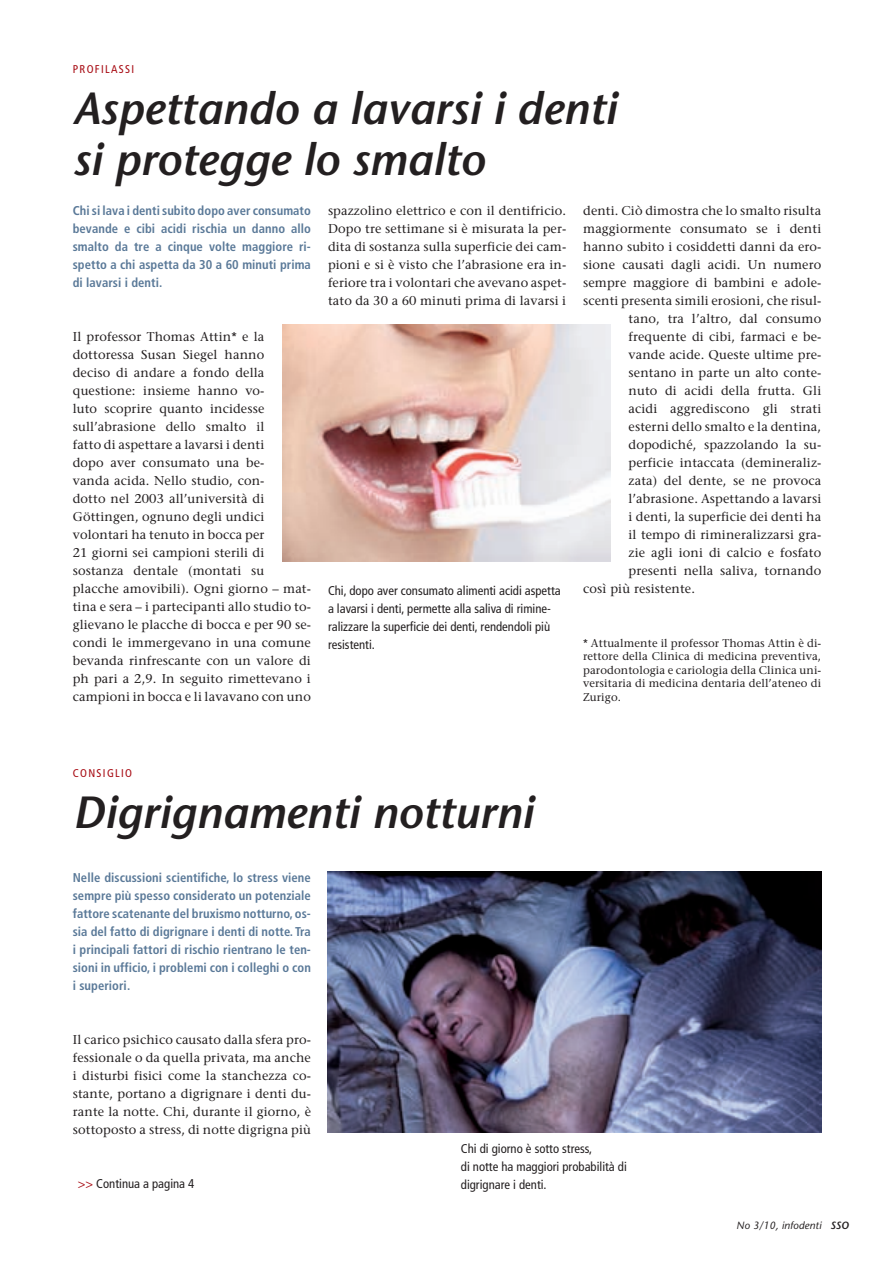
<style>
.page{position:relative;width:894px;height:1264px;background:#fff}
.page>*{position:absolute;margin:0;border:0;box-sizing:border-box;transform-origin:0 0}
.t1{font:italic 600 45px/51px "Stone Sans";color:#231f20}
.t2{font:12.75px/18px "Stone Serif";letter-spacing:.01em;color:#231f20;text-align:justify}
.t3{font:700 condensed 12.75px/18px "Frutiger LT";letter-spacing:.005em;color:#5a7998;text-align:justify}
.t4{font:condensed 12.75px/18px "Frutiger LT";color:#231f20}
.t5{font:11.25px/13.5px "Stone Serif";letter-spacing:.01em;color:#231f20;text-align:justify}
.t6{font:condensed 11.25px "Frutiger LT";letter-spacing:.12em;color:#a70a12}
.t7{font:italic 10.5px "Stone Sans";letter-spacing:.01em;color:#231f20}
.s1{color:#a70a12}
.s2{font-weight:600}
</style>
<div class="page">
<img style="left:282px;top:324px;width:328px;height:237px">
<img style="left:328px;top:871px;width:493px;height:261px">
<p class="t6" style="left:73px;top:64px;width:63px">PROFILASSI</p>
<h1 class="t1" style="left:73px;top:87px;width:545px">Aspettando a lavarsi i denti si protegge lo smalto</h1>
<p class="t3" style="left:73px;top:202px;width:240px">Chi si lava i denti subito dopo aver consumato bevande e cibi acidi rischia un danno allo smalto da tre a cinque volte maggiore ri&shy;spetto a chi aspetta da 30 a 60 minuti prima di lavarsi i denti.</p>
<p class="t2" style="left:73px;top:329px;width:240px;text-align:left">Il professor Thomas Attin* e la dottoressa Susan Siegel hanno<br>deciso di andare a fondo della questione: insieme hanno vo-<br>luto scoprire quanto incidesse sull’abrasione dello smalto il<br>fatto di aspettare a lavarsi i denti<br>dopo aver consumato una be-<br>vanda acida. Nello studio, con-<br>dotto nel 2003 all’università di Göttingen, ognuno degli undici volontari ha tenuto in bocca per<br>21 giorni sei campioni sterili di sostanza dentale (montati su placche amovibili). Ogni giorno – mat&shy;tina e sera – i partecipanti allo studio to&shy;glievano le placche di bocca e per 90 se&shy;condi le immergevano in una comune bevanda rinfrescante con un valore di ph pari a 2,9. In seguito rimettevano i campioni in bocca e li lavavano con uno</p>
<p class="t2" style="left:328px;top:203px;width:240px">spazzolino elettrico e con il dentifricio.<br>Dopo tre settimane si è misurata la per&shy;dita di sostanza sulla superficie dei cam&shy;pioni e si è visto che l’abrasione era in&shy;feriore tra i volontari che avevano aspet&shy;tato da 30 a 60 minuti prima di lavarsi i</p>
<p class="t4" style="left:328px;top:582px;width:234px">Chi, dopo aver consumato alimenti acidi aspetta a lavarsi i denti, permette alla saliva di rimine&shy;ralizzare la superficie dei denti, rendendoli più resistenti.</p>
<p class="t2" style="left:583px;top:203px;width:240px">denti. Ciò dimostra che lo smalto risulta</p>
<p class="t2" style="left:583px;top:221px;width:240px">maggiormente consumato se i denti</p>
<p class="t2" style="left:583px;top:239px;width:240px">hanno subito i cosiddetti danni da ero-</p>
<p class="t2" style="left:583px;top:257px;width:240px">sione causati dagli acidi. Un numero</p>
<p class="t2" style="left:583px;top:275px;width:240px">sempre maggiore di bambini e adole-</p>
<p class="t2" style="left:583px;top:293px;width:240px">scenti presenta simili erosioni, che risul-</p>
<p class="t2" style="left:628px;top:311px;width:194px">tano, tra l’altro, dal consumo</p>
<p class="t2" style="left:628px;top:329px;width:194px">frequente di cibi, farmaci e be-</p>
<p class="t2" style="left:628px;top:347px;width:194px">vande acide. Queste ultime pre-</p>
<p class="t2" style="left:628px;top:365px;width:194px">sentano in parte un alto conte-</p>
<p class="t2" style="left:628px;top:383px;width:194px">nuto di acidi della frutta. Gli</p>
<p class="t2" style="left:628px;top:401px;width:194px">acidi aggrediscono gli strati</p>
<p class="t2" style="left:628px;top:419px;width:194px">esterni dello smalto e la dentina,</p>
<p class="t2" style="left:628px;top:437px;width:194px">dopodiché, spazzolando la su-</p>
<p class="t2" style="left:628px;top:455px;width:194px">perficie intaccata (demineraliz-</p>
<p class="t2" style="left:628px;top:473px;width:194px">zata) del dente, se ne provoca</p>
<p class="t2" style="left:628px;top:491px;width:194px">l’abrasione. Aspettando a lavarsi</p>
<p class="t2" style="left:628px;top:509px;width:194px">i denti, la superficie dei denti ha</p>
<p class="t2" style="left:628px;top:527px;width:194px">il tempo di rimineralizzarsi gra-</p>
<p class="t2" style="left:628px;top:545px;width:194px">zie agli ioni di calcio e fosfato</p>
<p class="t2" style="left:628px;top:563px;width:194px">presenti nella saliva, tornando</p>
<p class="t2" style="left:583px;top:581px;width:113px">così più resistente.</p>
<p class="t5" style="left:583px;top:637px;width:240px">* Attualmente il professor Thomas Attin è di&shy;rettore della Clinica di medicina preventiva, parodontologia e cariologia della Clinica uni&shy;versitaria di medicina dentaria dell’ateneo di Zurigo.</p>
<p class="t6" style="left:73px;top:768px;width:61px">CONSIGLIO</p>
<h1 class="t1" style="left:73px;top:791px;width:462px">Digrignamenti notturni</h1>
<p class="t3" style="left:73px;top:869px;width:240px">Nelle discussioni scientifiche, lo stress viene sempre più spesso considerato un potenziale fattore scatenante del bruxismo notturno, os&shy;sia del fatto di digrignare i denti di notte. Tra i principali fattori di rischio rientrano le ten&shy;sioni in ufficio, i problemi con i colleghi o con i superiori.</p>
<p class="t2" style="left:73px;top:1032px;width:240px">Il carico psichico causato dalla sfera pro&shy;fessionale o da quella privata, ma anche i disturbi fisici come la stanchezza co&shy;stante, portano a digrignare i denti du&shy;rante la notte. Chi, durante il giorno, è sottoposto a stress, di notte digrigna più</p>
<p class="t4" style="left:461px;top:1140px;width:168px">Chi di giorno è sotto stress,<br>di notte ha maggiori probabilità di</p>
<p class="t4" style="left:78px;top:1175px;width:118px"><span class="s1">&gt;&gt;</span> Continua a pagina 4</p>
<p class="t4" style="left:461px;top:1176px;width:87px">digrignare i denti.</p>
<p class="t7" style="left:736px;top:1221px;width:114px">No 3/10, infodenti <span class="s2">SSO</span></p>
</div>
